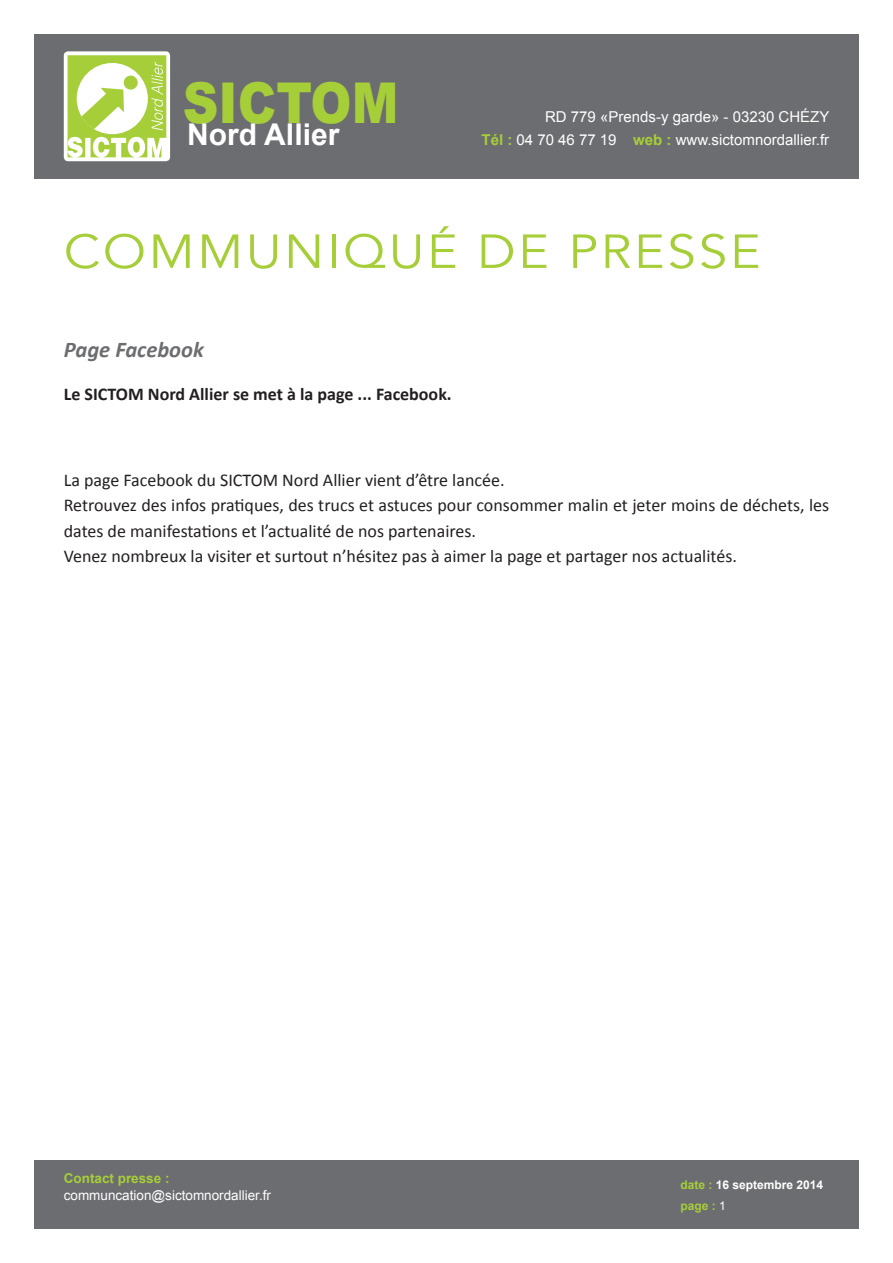
<style>
.page{position:relative;width:893px;height:1263px;background:#fff}
.page>*{position:absolute;margin:0;border:0;box-sizing:border-box;transform-origin:0 0}
.t1{font:900 56.25px "Arial";color:#a6ce39;scale:.88 1}
.t2{font:47.25px "Avenir LT";letter-spacing:.05em;color:#a6ce39;scale:1.1 1}
.t3{font:700 30px "Arial";color:#fff}
.t4{font:italic 700 22.5px "Calibri";color:#6c6d70}
.t5{font:18px/25.5px "Calibri";color:#231f20}
.t6{font:700 18px "Calibri";color:#231f20}
.t7{font:15px "Arial";color:#fff}
.t8{font:13.5px "Arial";color:#fff}
.t9{font:700 13.5px "Arial";color:#a6ce39}
.t10{font:700 12px "Arial";color:#fff}
.t11{font:700 12px "Arial";color:#a6ce39}
.s1{font-weight:700;color:#a6ce39}
.s2{color:#a6ce39}
.s3{font-weight:400;color:#fff}
</style>
<div class="page">
<div style="left:34px;top:34px;width:825px;height:145px;background:#6c6d70"></div>
<svg style="left:64px;top:51px;width:106px;height:110px;background:#f6f8f0"></svg>
<svg style="left:68px;top:55px;width:98px;height:102px;background:#cce38e"></svg>
<div style="left:34px;top:1161px;width:825px;height:68px;background:#6c6d70"></div>
<p class="t1" style="left:183px;top:62px;width:246px">SICTOM</p>
<p class="t3" style="left:187px;top:114px;width:154px">Nord Allier</p>
<p class="t7" style="left:545px;top:107px;width:286px">RD 779 «Prends-y garde» - 03230 CHÉZY</p>
<p class="t7" style="left:481px;top:129px;width:349px"><span class="s1">Tél :</span> 04 70 46 77 19 <span class="s1">web :</span> www.sictomnordallier.fr</p>
<p class="t2" style="left:64px;top:224px;width:635px">COMMUNIQUÉ DE PRESSE</p>
<p class="t4" style="left:64px;top:335px;width:142px">Page Facebook</p>
<p class="t6" style="left:64px;top:383px;width:389px">Le SICTOM Nord Allier se met à la page ... Facebook.</p>
<p class="t5" style="left:64px;top:467px;width:442px">La page Facebook du SICTOM Nord Allier vient d’être lancée.</p>
<p class="t5" style="left:64px;top:492px;width:767px">Retrouvez des infos pratiques, des trucs et astuces pour consommer malin et jeter moins de déchets, les dates de manifestations et l’actualité de nos partenaires.</p>
<p class="t5" style="left:64px;top:543px;width:675px">Venez nombreux la visiter et surtout n’hésitez pas à aimer la page et partager nos actualités.</p>
<p class="t9" style="left:64px;top:1169px;width:107px">Contact presse :</p>
<p class="t8" style="left:64px;top:1186px;width:209px">communcation@sictomnordallier.fr</p>
<p class="t10" style="left:680px;top:1176px;width:144px"><span class="s2">date :</span> 16 septembre 2014</p>
<p class="t11" style="left:680px;top:1198px;width:47px">page : <span class="s3">1</span></p>
</div>
